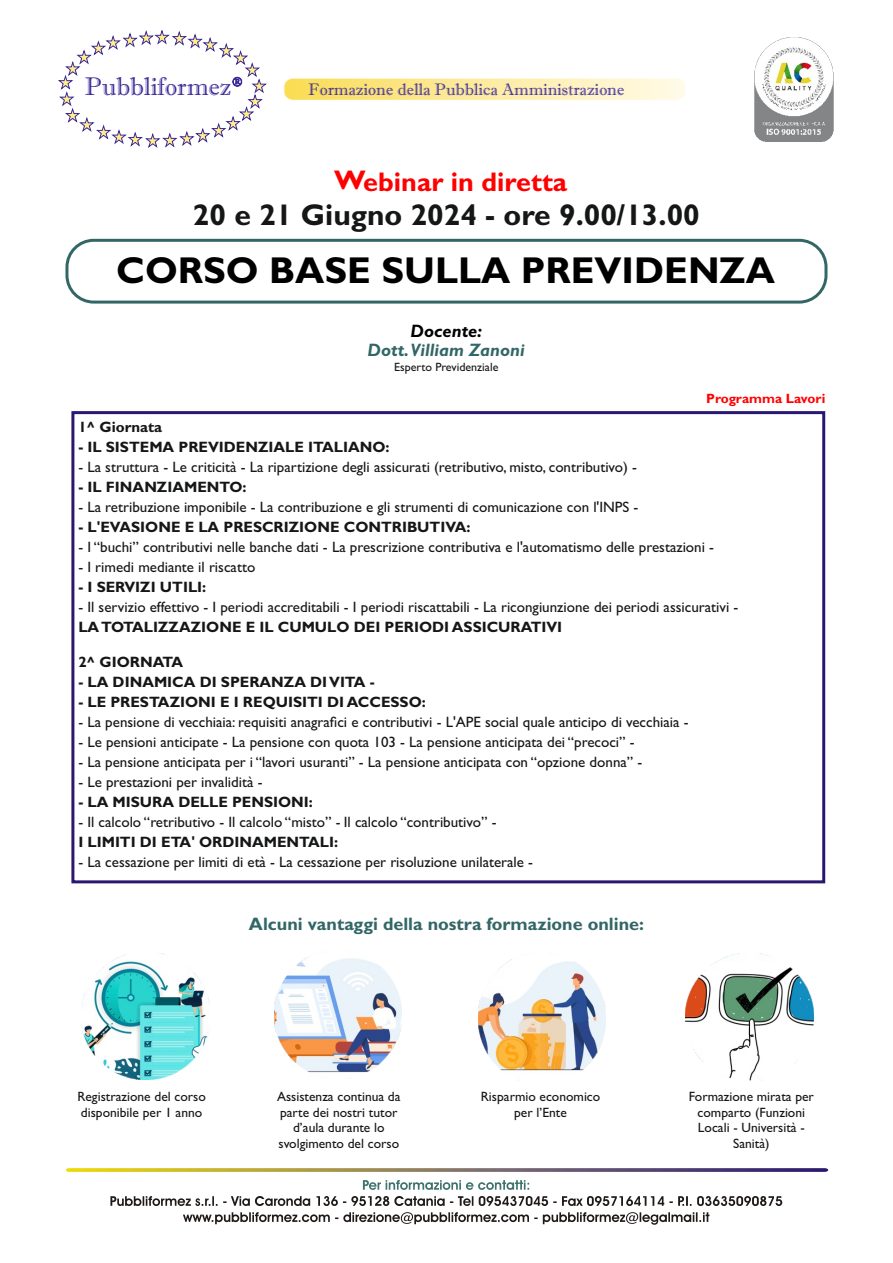
<style>
.page{position:relative;width:893px;height:1263px;background:#fff}
.page>*{position:absolute;margin:0;border:0;box-sizing:border-box;transform-origin:0 0}
.t1{font:700 37.5px "Gill Sans";color:#000}
.t2{font:700 30px "Gill Sans";color:#151616}
.t3{font:700 27px "Gill Sans";color:#f00}
.t4{font:25.5px "Imprint MT Shadow";color:#3c2b99}
.t5{font:700 18px "Gill Sans";color:#366}
.t6{font:italic 700 18px "Gill Sans";color:#366}
.t7{font:italic 700 18px "Gill Sans";color:#000}
.t8{font:16.65px "Imprint MT Shadow";color:#3c2b99}
.t9{font:15px "Gill Sans";color:#151616}
.t10{font:700 15px "Gill Sans";color:#151616}
.t11{font:13.5px/15.6px "Gill Sans";color:#151616;text-align:center}
.t12{font:700 13.5px "Gill Sans";color:#f00}
.t13{font:12px "Gill Sans";color:#151616}
</style>
<div class="page">
<svg style="left:66px;top:1168px;width:762px;height:4px;background:#91815f"></svg>
<svg style="left:363px;top:1180px;width:166px;height:10px"></svg>
<svg style="left:110px;top:1196px;width:672px;height:10px"></svg>
<svg style="left:183px;top:1212px;width:526px;height:13px"></svg>
<div style="left:71px;top:411px;width:754px;height:472px;border:3px solid #291770"></div>
<svg style="left:284px;top:78px;width:401px;height:23px;background:#fdeda7"></svg>
<svg style="left:58px;top:30px;width:208px;height:117px"></svg>
<img style="left:755px;top:37px;width:79px;height:105px">
<div style="left:65px;top:239px;width:762px;height:65px;border:3px solid #366;border-radius:27px"></div>
<img style="left:81px;top:953px;width:128px;height:127px">
<img style="left:478px;top:959px;width:128px;height:112px">
<img style="left:274px;top:956px;width:128px;height:117px">
<img style="left:686px;top:953px;width:127px;height:128px">
<h3 class="t4" style="left:85px;top:77px;width:148px">Pubbliformez</h3>
<p class="t8" style="left:308px;top:83px;width:318px">Formazione della Pubblica Amministrazione</p>
<h3 class="t3" style="left:334px;top:173px;width:235px">Webinar in diretta</h3>
<h2 class="t2" style="left:193px;top:205px;width:508px">20 e 21 Giugno 2024 - ore 9.00/13.00</h2>
<h1 class="t1" style="left:116px;top:257px;width:660px">CORSO BASE SULLA PREVIDENZA</h1>
<p class="t7" style="left:411px;top:324px;width:73px">Docente:</p>
<p class="t6" style="left:368px;top:343px;width:159px">Dott. Villiam Zanoni</p>
<p class="t13" style="left:394px;top:363px;width:106px">Esperto Previdenziale</p>
<p class="t12" style="left:706px;top:394px;width:121px">Programma Lavori</p>
<p class="t10" style="left:78px;top:422px;width:85px">1^ Giornata</p>
<p class="t10" style="left:78px;top:442px;width:313px">- IL SISTEMA PREVIDENZIALE ITALIANO:</p>
<p class="t9" style="left:78px;top:462px;width:560px">- La struttura - Le criticità - La ripartizione degli assicurati (retributivo, misto, contributivo) -</p>
<p class="t10" style="left:78px;top:482px;width:170px">- IL FINANZIAMENTO:</p>
<p class="t9" style="left:78px;top:502px;width:562px">- La retribuzione imponibile - La contribuzione e gli strumenti di comunicazione con l'INPS -</p>
<p class="t10" style="left:78px;top:522px;width:394px">- L'EVASIONE E LA PRESCRIZIONE CONTRIBUTIVA:</p>
<p class="t9" style="left:78px;top:542px;width:637px">- I “buchi” contributivi nelle banche dati - La prescrizione contributiva e l'automatismo delle prestazioni -</p>
<p class="t9" style="left:78px;top:562px;width:178px">- I rimedi mediante il riscatto</p>
<p class="t10" style="left:78px;top:582px;width:130px">- I SERVIZI UTILI:</p>
<p class="t9" style="left:78px;top:602px;width:662px">- Il servizio effettivo - I periodi accreditabili - I periodi riscattabili - La ricongiunzione dei periodi assicurativi -</p>
<p class="t10" style="left:78px;top:622px;width:485px">LA TOTALIZZAZIONE E IL CUMULO DEI PERIODI ASSICURATIVI</p>
<p class="t10" style="left:78px;top:657px;width:106px">2^ GIORNATA</p>
<p class="t10" style="left:78px;top:677px;width:298px">- LA DINAMICA DI SPERANZA DI VITA -</p>
<p class="t10" style="left:78px;top:697px;width:349px">- LE PRESTAZIONI E I REQUISITI DI ACCESSO:</p>
<p class="t9" style="left:78px;top:717px;width:612px">- La pensione di vecchiaia: requisiti anagrafici e contributivi - L'APE social quale anticipo di vecchiaia -</p>
<p class="t9" style="left:78px;top:737px;width:558px">- Le pensioni anticipate - La pensione con quota 103 - La pensione anticipata dei “precoci” -</p>
<p class="t9" style="left:78px;top:757px;width:565px">- La pensione anticipata per i “lavori usuranti” - La pensione anticipata con “opzione donna” -</p>
<p class="t9" style="left:78px;top:777px;width:186px">- Le prestazioni per invalidità -</p>
<p class="t10" style="left:78px;top:797px;width:236px">- LA MISURA DELLE PENSIONI:</p>
<p class="t9" style="left:78px;top:817px;width:420px">- Il calcolo “retributivo - Il calcolo “misto” - Il calcolo “contributivo” -</p>
<p class="t10" style="left:78px;top:837px;width:261px">I LIMITI DI ETA' ORDINAMENTALI:</p>
<p class="t9" style="left:78px;top:857px;width:456px">- La cessazione per limiti di età - La cessazione per risoluzione unilaterale -</p>
<p class="t5" style="left:249px;top:918px;width:396px">Alcuni vantaggi della nostra formazione online:</p>
<p class="t11" style="left:77px;top:1090px;width:130px;text-align:left">Registrazione del corso disponibile per 1 anno</p>
<p class="t11" style="left:277px;top:1090px;width:125px">Assistenza continua da parte dei nostri tutor d’aula durante lo svolgimento del corso</p>
<p class="t11" style="left:481px;top:1090px;width:121px">Risparmio economico per l’Ente</p>
<p class="t11" style="left:689px;top:1090px;width:127px">Formazione mirata per comparto (Funzioni<br>Locali - Università -<br>Sanità)</p>
</div>
